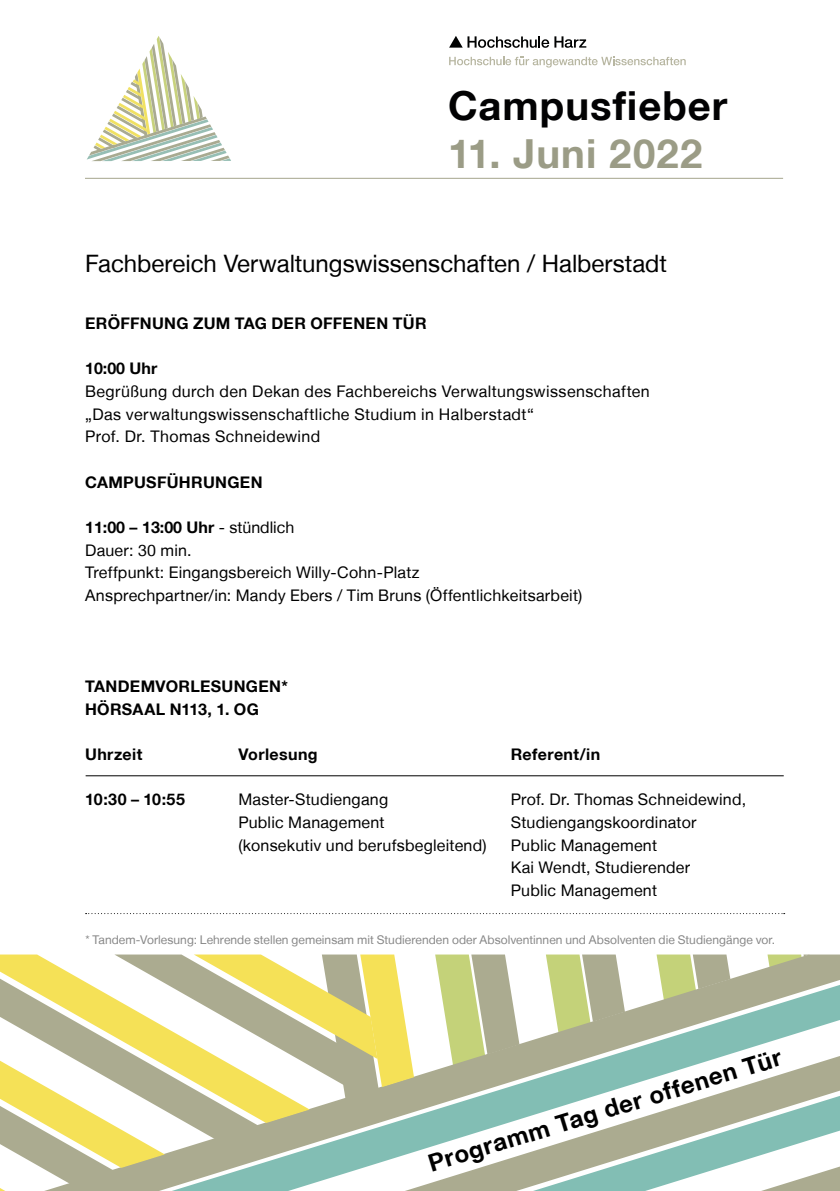
<style>
.page{position:relative;width:840px;height:1191px;background:#fff}
.page>*{position:absolute;margin:0;border:0;box-sizing:border-box;transform-origin:0 0}
.t1{font:700 40px "Helvetica Neue LT";letter-spacing:.025em;color:#020203}
.t2{font:700 40px "Helvetica Neue LT";letter-spacing:.03em;color:#9b9c86}
.t3{font:24px "Helvetica Neue LT";color:#000}
.t4{font:700 24px "Helvetica Neue LT";color:#000}
.t5{font:16px/22.6px "Helvetica Neue LT";letter-spacing:.015em;color:#000}
.t6{font:700 16px/22.6px "Helvetica Neue LT";letter-spacing:.02em;color:#000}
.t7{font:12px "Helvetica Neue LT";letter-spacing:.005em;color:#878787}
.s1{font-weight:700}
</style>
<div class="page">
<svg style="left:519px;top:967px;width:320px;height:89px"></svg>
<svg style="left:414px;top:1056px;width:425px;height:135px"></svg>
<svg style="left:532px;top:1095px;width:307px;height:96px"></svg>
<svg style="left:435px;top:954px;width:84px;height:141px"></svg>
<svg style="left:545px;top:954px;width:79px;height:105px;background:#bdc299"></svg>
<svg style="left:656px;top:954px;width:74px;height:74px;background:#b8bd96"></svg>
<svg style="left:767px;top:954px;width:72px;height:41px;background:#b2b699"></svg>
<svg style="left:0;top:954px;width:414px;height:237px"></svg>
<svg style="left:87px;top:36px;width:144px;height:125px"></svg>
<svg style="left:449px;top:36px;width:137px;height:12px"></svg>
<svg style="left:449px;top:56px;width:236px;height:12px"></svg>
<hr style="left:85px;top:178px;width:697px;height:1px;background:#a6a68e">
<hr style="left:86px;top:775px;width:697px;height:1px;background:#000">
<svg style="left:86px;top:913px;width:698px;height:1px"></svg>
<h1 class="t1" style="left:448px;top:81px;width:280px">Campusfieber</h1>
<h1 class="t2" style="left:448px;top:129px;width:255px">11. Juni 2022</h1>
<h2 class="t3" style="left:85px;top:249px;width:583px">Fachbereich Verwaltungswissenschaften / Halberstadt</h2>
<p class="t6" style="left:85px;top:311px;width:343px">ERÖFFNUNG ZUM TAG DER OFFENEN TÜR</p>
<p class="t6" style="left:85px;top:357px;width:74px">10:00 Uhr</p>
<p class="t5" style="left:85px;top:380px;width:566px">Begrüßung durch den Dekan des Fachbereichs Verwaltungswissenschaften „Das verwaltungswissenschaftliche Studium in Halberstadt“<br>Prof. Dr. Thomas Schneidewind</p>
<p class="t6" style="left:85px;top:470px;width:179px">CAMPUSFÜHRUNGEN</p>
<p class="t5" style="left:85px;top:516px;width:498px"><span class="s1">11:00 – 13:00 Uhr</span> - stündlich<br>Dauer: 30 min.<br>Treffpunkt: Eingangsbereich Willy-Cohn-Platz<br>Ansprechpartner/in: Mandy Ebers / Tim Bruns (Öffentlichkeitsarbeit)</p>
<p class="t6" style="left:85px;top:674px;width:204px">TANDEMVORLESUNGEN*<br>HÖRSAAL N113, 1. OG</p>
<p class="t6" style="left:85px;top:742px;width:59px">Uhrzeit</p>
<p class="t6" style="left:85px;top:788px;width:101px">10:30 – 10:55</p>
<p class="t6" style="left:510px;top:742px;width:91px">Referent/in</p>
<p class="t5" style="left:510px;top:788px;width:237px">Prof. Dr. Thomas Schneidewind,<br>Studiengangskoordinator<br>Public Management<br>Kai Wendt, Studierender<br>Public Management</p>
<p class="t7" style="left:85px;top:932px;width:691px">* Tandem-Vorlesung: Lehrende stellen gemeinsam mit Studierenden oder Absolventinnen und Absolventen die Studiengänge vor.</p>
<p class="t6" style="left:238px;top:742px;width:81px">Vorlesung</p>
<p class="t5" style="left:238px;top:788px;width:250px">Master-Studiengang<br>Public Management<br>(konsekutiv und berufsbegleitend)</p>
<h2 class="t4" style="left:424px;top:1149px;width:369px;rotate:-17deg">Programm Tag der offenen Tür</h2>
</div>
